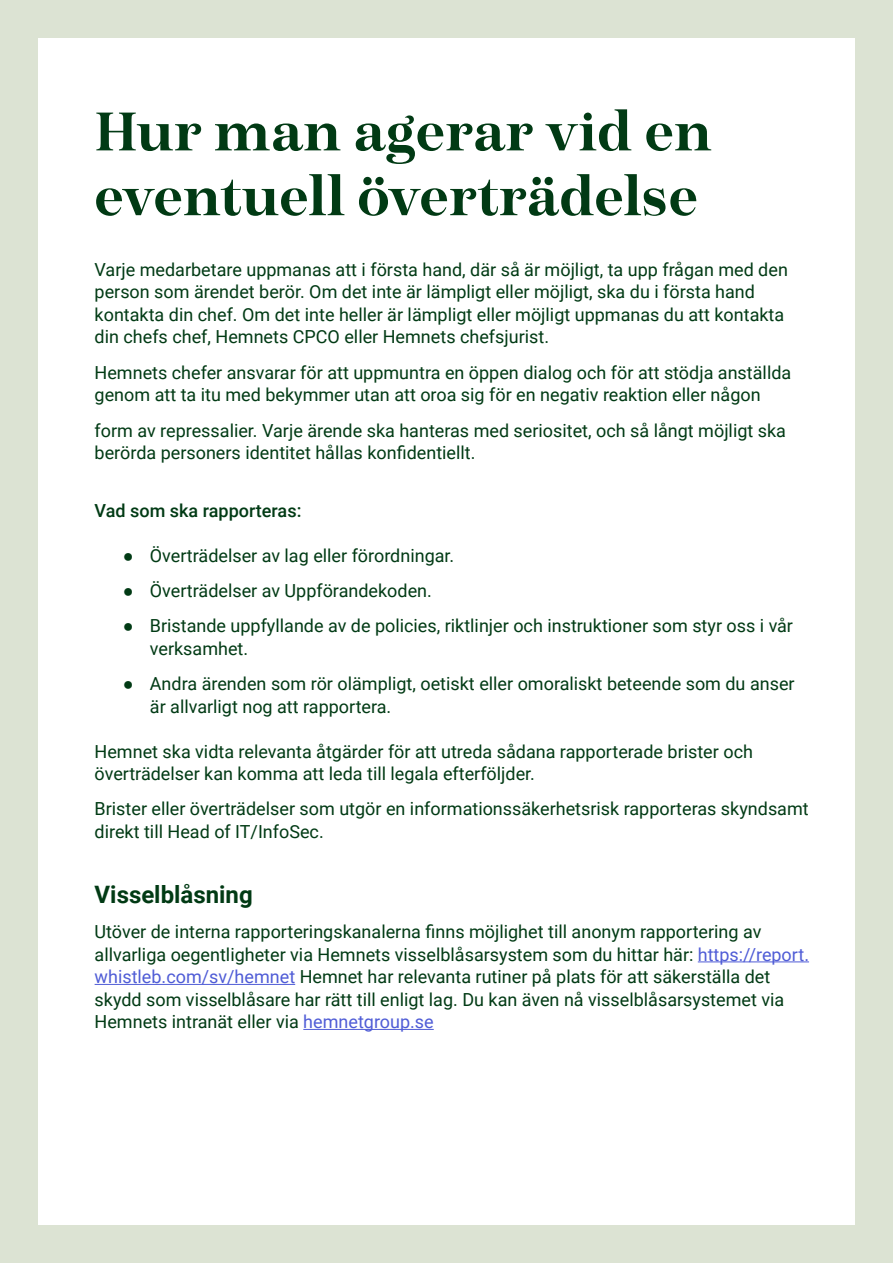
<style>
.page{position:relative;width:893px;height:1263px;background:#dce3d3}
.page>*{position:absolute;margin:0;border:0;box-sizing:border-box;transform-origin:0 0}
.t1{font:600 54px/64.8px "Hemnet Bonad";color:#013a14}
.t2{font:700 24px "Roboto";color:#013a14}
.t3{font:18px/22.5px "Roboto";color:#013a14}
.t4{font:500 18px "Roboto";color:#013a14}
.s1{font-family:"Arial"}
.s2{color:#4f5cd6}
</style>
<div class="page">
<div style="left:38px;top:38px;width:817px;height:1187px;background:#fff"></div>
<hr style="left:698px;top:961px;width:111px;height:1px;background:#4f5cd6">
<hr style="left:95px;top:984px;width:200px;height:1px;background:#4f5cd6">
<hr style="left:303px;top:1029px;width:131px;height:1px;background:#4f5cd6">
<p class="t1" style="left:95px;top:98px;width:619px">Hur man agerar vid en eventuell överträdelse</p>
<p class="t3" style="left:95px;top:258px;width:695px">Varje medarbetare uppmanas att i första hand, där så är möjligt, ta upp frågan med den person som ärendet berör. Om det inte är lämpligt eller möjligt, ska du i första hand kontakta din chef. Om det inte heller är lämpligt eller möjligt uppmanas du att kontakta din chefs chef, Hemnets CPCO eller Hemnets chefsjurist.</p>
<p class="t3" style="left:95px;top:360px;width:698px">Hemnets chefer ansvarar för att uppmuntra en öppen dialog och för att stödja anställda genom att ta itu med bekymmer utan att oroa sig för en negativ reaktion eller någon</p>
<p class="t3" style="left:95px;top:418px;width:693px">form av repressalier. Varje ärende ska hanteras med seriositet, och så långt möjligt ska berörda personers identitet hållas konfidentiellt.</p>
<p class="t4" style="left:95px;top:498px;width:208px">Vad som ska rapporteras:</p>
<p class="t3" style="left:123px;top:543px;width:333px"><span class="s1">●</span> Överträdelser av lag eller förordningar.</p>
<p class="t3" style="left:123px;top:579px;width:311px"><span class="s1">●</span> Överträdelser av Uppförandekoden.</p>
<p class="t3" style="left:150px;top:614px;width:645px;text-indent:-27px"><span class="s1">●</span> Bristande uppfyllande av de policies, riktlinjer och instruktioner som styr oss i vår verksamhet.</p>
<p class="t3" style="left:150px;top:672px;width:646px;text-indent:-27px"><span class="s1">●</span> Andra ärenden som rör olämpligt, oetiskt eller omoraliskt beteende som du anser är allvarligt nog att rapportera.</p>
<p class="t3" style="left:95px;top:739px;width:660px">Hemnet ska vidta relevanta åtgärder för att utreda sådana rapporterade brister och överträdelser kan komma att leda till legala efterföljder.</p>
<p class="t3" style="left:95px;top:797px;width:716px">Brister eller överträdelser som utgör en informationssäkerhetsrisk rapporteras skyndsamt direkt till Head of IT/InfoSec.</p>
<p class="t2" style="left:95px;top:877px;width:160px">Visselblåsning</p>
<p class="t3" style="left:95px;top:920px;width:716px">Utöver de interna rapporteringskanalerna finns möjlighet till anonym rapportering av allvarliga oegentligheter via Hemnets visselblåsarsystem som du hittar här: <span class="s2">https://report. whistleb.com/sv/hemnet</span> Hemnet har relevanta rutiner på plats för att säkerställa det skydd som visselblåsare har rätt till enligt lag. Du kan även nå visselblåsarsystemet via Hemnets intranät eller via <span class="s2">hemnetgroup.se</span></p>
</div>
